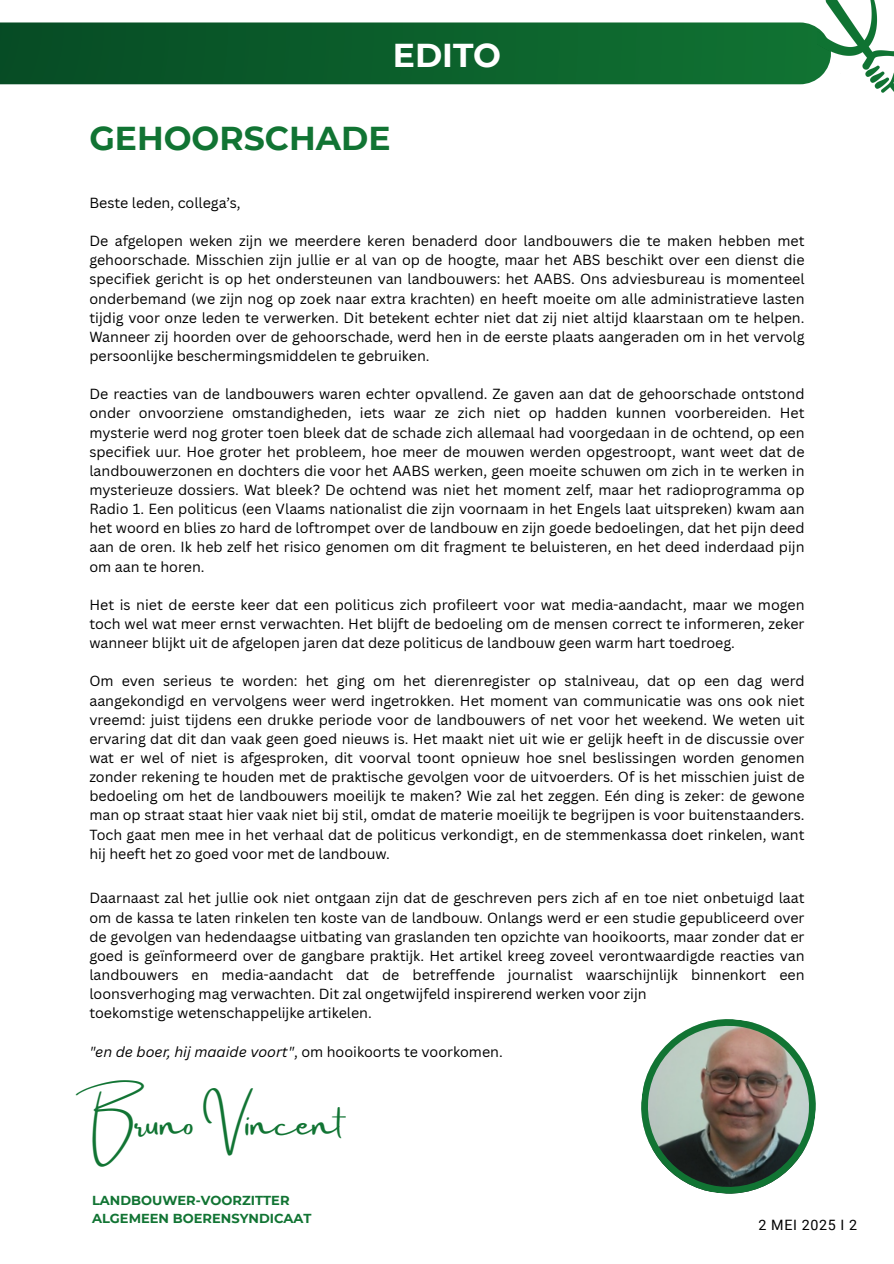
<style>
.page{position:relative;width:894px;height:1264px;background:#fff}
.page>*{position:absolute;margin:0;border:0;box-sizing:border-box;transform-origin:0 0}
.t1{font:36.6px "Amsterdam Two";color:#117433}
.t2{font:700 33px "Montserrat";color:#117433}
.t3{font:700 33px "Montserrat";color:#fff}
.t4{font:14.25px/19.2px "Canva Sans";color:#000;text-align:justify}
.t5{font:italic 14.25px "Canva Sans";color:#000}
.t6{font:14.25px "Roboto";letter-spacing:.045em;color:#000}
.t7{font:700 13.05px/17.4px "Montserrat";color:#117433}
.s1{font-style:normal}
</style>
<div class="page">
<svg style="left:641px;top:1019px;width:175px;height:175px"></svg>
<svg style="left:0;top:22px;width:817px;height:62px;background:#0d602d"></svg>
<img style="left:817px;top:0;width:76px;height:93px">
<p class="t3" style="left:393px;top:35px;width:110px">EDITO</p>
<h4 class="t2" style="left:89px;top:118px;width:302px">GEHOORSCHADE</h4>
<p class="t4" style="left:89px;top:193px;width:152px">Beste leden, collega’s,</p>
<h1 class="t4" style="left:89px;top:231px;width:716px">De afgelopen weken zijn we meerdere keren benaderd door landbouwers die te maken hebben met gehoorschade. Misschien zijn jullie er al van op de hoogte, maar het ABS beschikt over een dienst die specifiek gericht is op het ondersteunen van landbouwers: het AABS. Ons adviesbureau is momenteel onderbemand (we zijn nog op zoek naar extra krachten) en heeft moeite om alle administratieve lasten tijdig voor onze leden te verwerken. Dit betekent echter niet dat zij niet altijd klaarstaan om te helpen.<br>Wanneer zij hoorden over de gehoorschade, werd hen in de eerste plaats aangeraden om in het vervolg persoonlijke beschermingsmiddelen te gebruiken.</h1>
<h1 class="t4" style="left:89px;top:384px;width:716px">De reacties van de landbouwers waren echter opvallend. Ze gaven aan dat de gehoorschade ontstond onder onvoorziene omstandigheden, iets waar ze zich niet op hadden kunnen voorbereiden. Het mysterie werd nog groter toen bleek dat de schade zich allemaal had voorgedaan in de ochtend, op een specifiek uur. Hoe groter het probleem, hoe meer de mouwen werden opgestroopt, want weet dat de landbouwerzonen en dochters die voor het AABS werken, geen moeite schuwen om zich in te werken in mysterieuze dossiers. Wat bleek? De ochtend was niet het moment zelf, maar het radioprogramma op Radio 1. Een politicus (een Vlaams nationalist die zijn voornaam in het Engels laat uitspreken) kwam aan het woord en blies zo hard de loftrompet over de landbouw en zijn goede bedoelingen, dat het pijn deed aan de oren. Ik heb zelf het risico genomen om dit fragment te beluisteren, en het deed inderdaad pijn om aan te horen.</h1>
<p class="t4" style="left:89px;top:594px;width:716px">Het is niet de eerste keer dat een politicus zich profileert voor wat media-aandacht, maar we mogen toch wel wat meer ernst verwachten. Het blijft de bedoeling om de mensen correct te informeren, zeker wanneer blijkt uit de afgelopen jaren dat deze politicus de landbouw geen warm hart toedroeg.</p>
<p class="t4" style="left:89px;top:671px;width:716px">Om even serieus te worden: het ging om het dierenregister op stalniveau, dat op een dag werd aangekondigd en vervolgens weer werd ingetrokken. Het moment van communicatie was ons ook niet vreemd: juist tijdens een drukke periode voor de landbouwers of net voor het weekend. We weten uit ervaring dat dit dan vaak geen goed nieuws is. Het maakt niet uit wie er gelijk heeft in de discussie over wat er wel of niet is afgesproken, dit voorval toont opnieuw hoe snel beslissingen worden genomen zonder rekening te houden met de praktische gevolgen voor de uitvoerders. Of is het misschien juist de bedoeling om het de landbouwers moeilijk te maken? Wie zal het zeggen. Eén ding is zeker: de gewone man op straat staat hier vaak niet bij stil, omdat de materie moeilijk te begrijpen is voor buitenstaanders.<br>Toch gaat men mee in het verhaal dat de politicus verkondigt, en de stemmenkassa doet rinkelen, want hij heeft het zo goed voor met de landbouw.</p>
<p class="t4" style="left:89px;top:888px;width:716px">Daarnaast zal het jullie ook niet ontgaan zijn dat de geschreven pers zich af en toe niet onbetuigd laat om de kassa te laten rinkelen ten koste van de landbouw. Onlangs werd er een studie gepubliceerd over de gevolgen van hedendaagse uitbating van graslanden ten opzichte van hooikoorts, maar zonder dat er goed is geïnformeerd over de gangbare praktijk. Het artikel kreeg zoveel verontwaardigde reacties van landbouwers en media-aandacht dat de betreffende journalist waarschijnlijk binnenkort een loonsverhoging mag verwachten. Dit zal ongetwijfeld inspirerend werken voor zijn</p>
<p class="t4" style="left:89px;top:1003px;width:284px">toekomstige wetenschappelijke artikelen.</p>
<p class="t5" style="left:89px;top:1041px;width:415px">"en de boer, hij maaide voort"<span class="s1">, om hooikoorts te voorkomen.</span></p>
<h2 class="t1" style="left:89px;top:1102px;width:255px">Bruno Vincent</h2>
<h3 class="t7" style="left:92px;top:1191px;width:221px">LANDBOUWER-VOORZITTER<br>ALGEMEEN BOERENSYNDICAAT</h3>
<p class="t6" style="left:758px;top:1216px;width:100px">2 MEI 2025 I 2</p>
</div>
